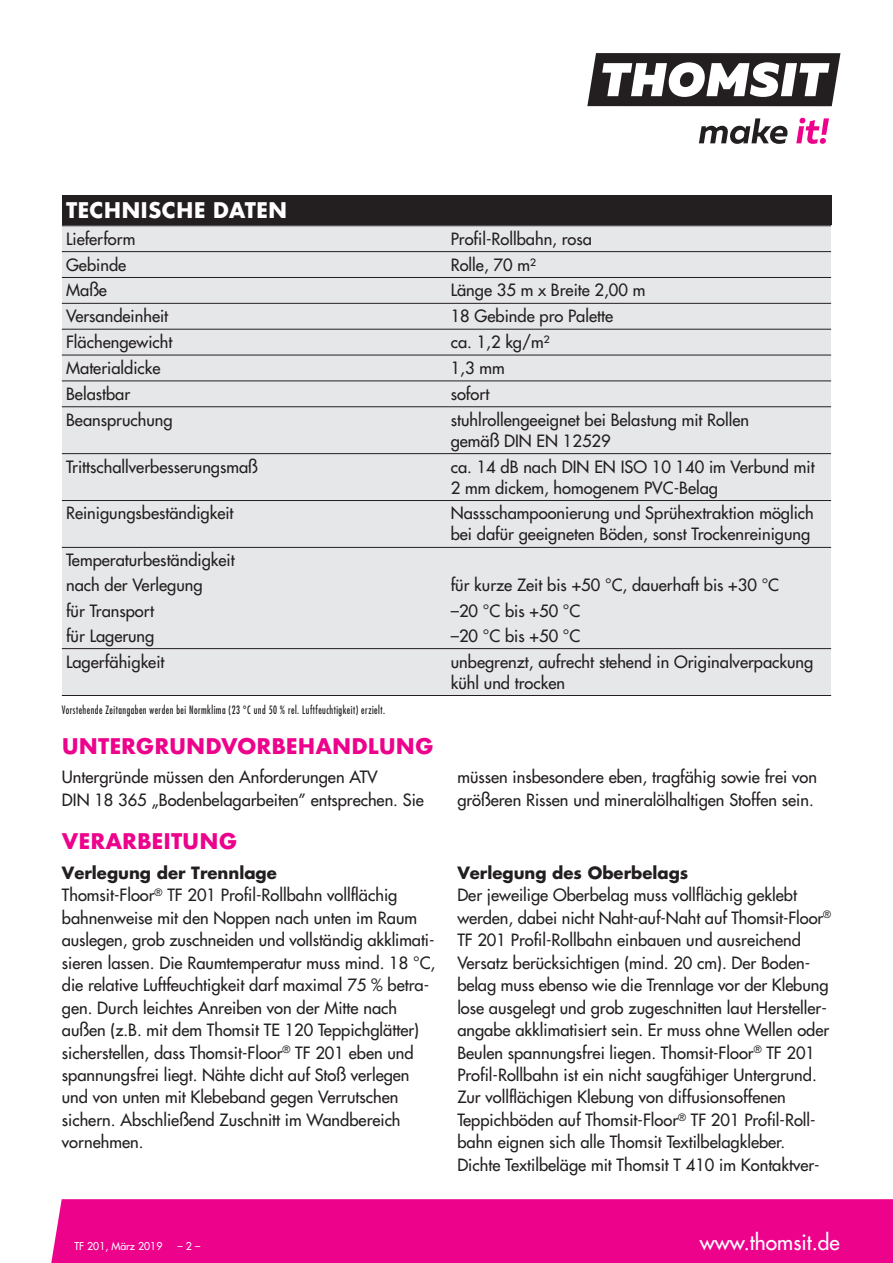
<style>
.page{position:relative;width:893px;height:1263px;background:#fff}
.page>*{position:absolute;margin:0;border:0;box-sizing:border-box;transform-origin:0 0}
.t1{font:700 21px "Futura";color:#ed028c}
.t2{font:700 21px "Futura";color:#fff}
.t3{font:21px "Futura";color:#fff}
.t4{font:16.5px/22.5px "Futura";color:#231f20}
.t5{font:700 16.5px "Futura";color:#231f20}
.t6{font:condensed 11.25px "Futura";letter-spacing:.05em;color:#231f20;scale:.85 1}
.t7{font:10.5px "Futura";color:#fff}
.s1{font-weight:700}
</style>
<div class="page">
<svg style="left:587px;top:53px;width:253px;height:53px"></svg>
<svg style="left:699px;top:118px;width:89px;height:26px"></svg>
<svg style="left:796px;top:118px;width:33px;height:26px"></svg>
<div style="left:51px;top:1199px;width:842px;height:64px;background:#ed028c"></div>
<div style="left:62px;top:225px;width:384px;height:27px;background:#e6e7e9"></div>
<div style="left:446px;top:225px;width:385px;height:27px;background:#e6e7e9"></div>
<div style="left:62px;top:252px;width:384px;height:25px;background:#e6e7e9"></div>
<div style="left:446px;top:252px;width:385px;height:25px;background:#e6e7e9"></div>
<div style="left:62px;top:277px;width:384px;height:26px;background:#e6e7e9"></div>
<div style="left:446px;top:277px;width:385px;height:26px;background:#e6e7e9"></div>
<div style="left:62px;top:303px;width:384px;height:26px;background:#e6e7e9"></div>
<div style="left:446px;top:303px;width:385px;height:26px;background:#e6e7e9"></div>
<div style="left:62px;top:329px;width:384px;height:26px;background:#e6e7e9"></div>
<div style="left:446px;top:329px;width:385px;height:26px;background:#e6e7e9"></div>
<div style="left:62px;top:355px;width:384px;height:26px;background:#e6e7e9"></div>
<div style="left:446px;top:355px;width:385px;height:26px;background:#e6e7e9"></div>
<div style="left:62px;top:381px;width:384px;height:26px;background:#e6e7e9"></div>
<div style="left:446px;top:381px;width:385px;height:26px;background:#e6e7e9"></div>
<div style="left:62px;top:407px;width:384px;height:47px;background:#e6e7e9"></div>
<div style="left:446px;top:407px;width:385px;height:47px;background:#e6e7e9"></div>
<div style="left:62px;top:454px;width:384px;height:46px;background:#e6e7e9"></div>
<div style="left:446px;top:454px;width:385px;height:46px;background:#e6e7e9"></div>
<div style="left:62px;top:500px;width:384px;height:47px;background:#e6e7e9"></div>
<div style="left:446px;top:500px;width:385px;height:47px;background:#e6e7e9"></div>
<div style="left:62px;top:547px;width:384px;height:26px;background:#e6e7e9"></div>
<div style="left:446px;top:547px;width:385px;height:26px;background:#e6e7e9"></div>
<div style="left:62px;top:573px;width:384px;height:25px;background:#e6e7e9"></div>
<div style="left:446px;top:573px;width:385px;height:25px;background:#e6e7e9"></div>
<div style="left:62px;top:598px;width:384px;height:25px;background:#e6e7e9"></div>
<div style="left:446px;top:598px;width:385px;height:25px;background:#e6e7e9"></div>
<div style="left:62px;top:623px;width:384px;height:26px;background:#e6e7e9"></div>
<div style="left:446px;top:623px;width:385px;height:26px;background:#e6e7e9"></div>
<div style="left:62px;top:649px;width:384px;height:47px;background:#e6e7e9"></div>
<div style="left:446px;top:649px;width:385px;height:47px;background:#e6e7e9"></div>
<hr style="left:62px;top:225px;width:769px;height:1px;background:#231f20">
<hr style="left:62px;top:251px;width:769px;height:1px;background:#231f20">
<hr style="left:62px;top:277px;width:769px;height:1px;background:#231f20">
<hr style="left:62px;top:303px;width:769px;height:1px;background:#231f20">
<hr style="left:62px;top:329px;width:769px;height:1px;background:#231f20">
<hr style="left:62px;top:355px;width:769px;height:1px;background:#231f20">
<hr style="left:62px;top:380px;width:769px;height:1px;background:#231f20">
<hr style="left:62px;top:406px;width:769px;height:1px;background:#231f20">
<hr style="left:62px;top:453px;width:769px;height:1px;background:#231f20">
<hr style="left:62px;top:500px;width:769px;height:1px;background:#231f20">
<hr style="left:62px;top:547px;width:769px;height:1px;background:#231f20">
<hr style="left:62px;top:648px;width:769px;height:1px;background:#231f20">
<hr style="left:62px;top:695px;width:769px;height:1px;background:#231f20">
<div style="left:62px;top:196px;width:769px;height:29px;background:#231f20"></div>
<p class="t2" style="left:66px;top:195px;width:223px">TECHNISCHE DATEN</p>
<p class="t4" style="left:66px;top:228px;width:71px">Lieferform</p>
<p class="t4" style="left:451px;top:228px;width:143px">Profil-Rollbahn, rosa</p>
<p class="t4" style="left:66px;top:254px;width:62px">Gebinde</p>
<p class="t4" style="left:451px;top:254px;width:86px">Rolle, 70 m²</p>
<p class="t4" style="left:66px;top:280px;width:42px">Maße</p>
<p class="t4" style="left:451px;top:280px;width:196px">Länge 35 m x Breite 2,00 m</p>
<p class="t4" style="left:66px;top:306px;width:104px">Versandeinheit</p>
<p class="t4" style="left:451px;top:306px;width:164px">18 Gebinde pro Palette</p>
<p class="t4" style="left:66px;top:332px;width:108px">Flächengewicht</p>
<p class="t4" style="left:451px;top:332px;width:100px">ca. 1,2 kg/m²</p>
<p class="t4" style="left:66px;top:358px;width:96px">Materialdicke</p>
<p class="t4" style="left:451px;top:358px;width:55px">1,3 mm</p>
<p class="t4" style="left:66px;top:384px;width:66px">Belastbar</p>
<p class="t4" style="left:451px;top:384px;width:40px">sofort</p>
<p class="t4" style="left:66px;top:409px;width:108px">Beanspruchung</p>
<p class="t4" style="left:451px;top:410px;width:300px;line-height:21px">stuhlrollengeeignet bei Belastung mit Rollen gemäß DIN EN 12529</p>
<p class="t4" style="left:66px;top:456px;width:193px">Trittschallverbesserungsmaß</p>
<p class="t4" style="left:451px;top:457px;width:365px;line-height:21px">ca. 14 dB nach DIN EN ISO 10 140 im Verbund mit<br>2 mm dickem, homogenem PVC-Belag</p>
<p class="t4" style="left:66px;top:503px;width:169px">Reinigungsbeständigkeit</p>
<p class="t4" style="left:451px;top:504px;width:365px;line-height:21px">Nassschampoonierung und Sprühextraktion möglich bei dafür geeigneten Böden, sonst Trockenreinigung</p>
<p class="t4" style="left:66px;top:549px;width:170px;line-height:25px">Temperaturbeständigkeit nach der Verlegung</p>
<p class="t4" style="left:451px;top:575px;width:330px">für kurze Zeit bis +50 °C, dauerhaft bis +30 °C</p>
<p class="t4" style="left:66px;top:600px;width:89px">für Transport</p>
<p class="t4" style="left:451px;top:600px;width:131px">–20 °C bis +50 °C</p>
<p class="t4" style="left:66px;top:625px;width:90px">für Lagerung</p>
<p class="t4" style="left:451px;top:625px;width:131px">–20 °C bis +50 °C</p>
<p class="t4" style="left:66px;top:651px;width:100px">Lagerfähigkeit</p>
<p class="t4" style="left:451px;top:652px;width:364px;line-height:21px">unbegrenzt, aufrecht stehend in Originalverpackung kühl und trocken</p>
<p class="t6" style="left:62px;top:705px;width:382px">Vorstehende Zeitangaben werden bei Normklima (23 °C und 50 % rel. Luftfeuchtigkeit) erzielt.</p>
<p class="t1" style="left:62px;top:731px;width:373px">UNTERGRUNDVORBEHANDLUNG</p>
<p class="t4" style="left:62px;top:767px;width:364px">Untergründe müssen den Anforderungen ATV<br>DIN 18 365 „Bodenbelagarbeiten” entsprechen. Sie</p>
<p class="t4" style="left:457px;top:767px;width:361px">müssen insbesondere eben, tragfähig sowie frei von größeren Rissen und mineralölhaltigen Stoffen sein.</p>
<p class="t1" style="left:62px;top:826px;width:177px">VERARBEITUNG</p>
<p class="t4" style="left:62px;top:862px;width:375px"><span class="s1">Verlegung der Trennlage<br></span>Thomsit-Floor<sup>®</sup> TF 201 Profil-Rollbahn vollflächig bahnenweise mit den Noppen nach unten im Raum auslegen, grob zuschneiden und vollständig akklimati&shy;sieren lassen. Die Raumtemperatur muss mind. 18 °C, die relative Luftfeuchtigkeit darf maximal 75 % betra&shy;gen. Durch leichtes Anreiben von der Mitte nach außen (z.B. mit dem Thomsit TE 120 Teppichglätter) sicherstellen, dass Thomsit-Floor<sup>®</sup> TF 201 eben und spannungsfrei liegt. Nähte dicht auf Stoß verlegen und von unten mit Klebeband gegen Verrutschen sichern. Abschließend Zuschnitt im Wandbereich vornehmen.</p>
<p class="t5" style="left:457px;top:865px;width:232px">Verlegung des Oberbelags</p>
<p class="t4" style="left:457px;top:885px;width:375px">Der jeweilige Oberbelag muss vollflächig geklebt werden, dabei nicht Naht-auf-Naht auf Thomsit-Floor<sup>® </sup>TF 201 Profil-Rollbahn einbauen und ausreichend Versatz berücksichtigen (mind. 20 cm). Der Boden&shy;belag muss ebenso wie die Trennlage vor der Klebung lose ausgelegt und grob zugeschnitten laut Hersteller&shy;angabe akklimatisiert sein. Er muss ohne Wellen oder Beulen spannungsfrei liegen. Thomsit-Floor<sup>®</sup> TF 201<br>Profil-Rollbahn ist ein nicht saugfähiger Untergrund.<br>Zur vollflächigen Klebung von diffusionsoffenen Teppichböden auf Thomsit-Floor<sup>®</sup> TF 201 Profil-Roll&shy;bahn eignen sich alle Thomsit Textilbelagkleber.<br>Dichte Textilbeläge mit Thomsit T 410 im Kontaktver-</p>
<p class="t7" style="left:74px;top:1241px;width:90px">TF 201, März 2019</p>
<p class="t7" style="left:178px;top:1241px;width:24px">–2–</p>
<p class="t3" style="left:700px;top:1232px;width:141px">www.thomsit.de</p>
</div>
